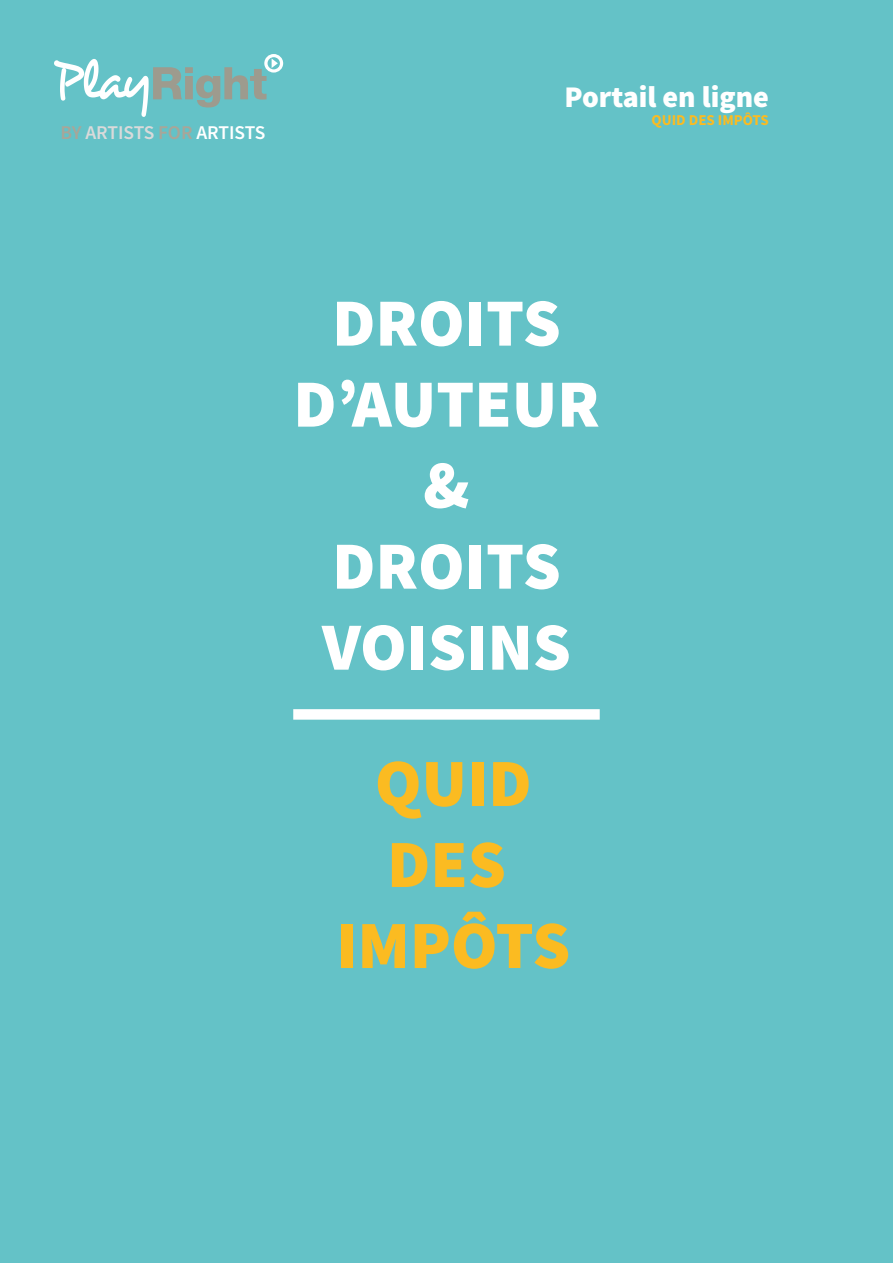
<style>
.page{position:relative;width:893px;height:1263px;background:#64c2c7}
.page>*{position:absolute;margin:0;border:0;box-sizing:border-box;transform-origin:0 0}
.t1{font:900 67.5px/81px "Source Sans Pro";color:#fff;text-align:center}
.t2{font:900 67.5px/81px "Source Sans Pro";color:#fbbb21;text-align:center}
.t3{font:900 30px "Source Sans Pro";color:#fff}
.t4{font:600 19.5px "Source Sans Pro";letter-spacing:-.01em;color:#dadada}
.t5{font:700 15px "Source Sans Pro";color:#fbbb21}
.s1{color:#a8a699}
.s2{color:#fff}
</style>
<div class="page">
<svg style="left:54px;top:54px;width:229px;height:63px"></svg>
<div style="left:293px;top:709px;width:307px;height:11px;background:#fff"></div>
<p class="t4" style="left:61px;top:120px;width:206px"><span class="s1">BY</span> ARTISTS <span class="s1">FOR</span> <span class="s2">ARTISTS</span></p>
<p class="t3" style="left:564px;top:76px;width:206px">Portail en ligne</p>
<p class="t5" style="left:652px;top:110px;width:119px">QUID DES IMPÔTS</p>
<p class="t1" style="left:293px;top:282px;width:308px">DROITS<br>D’AUTEUR &amp;<br>DROITS<br>VOISINS</p>
<p class="t2" style="left:336px;top:742px;width:236px">QUID<br>DES<br>IMPÔTS</p>
</div>
